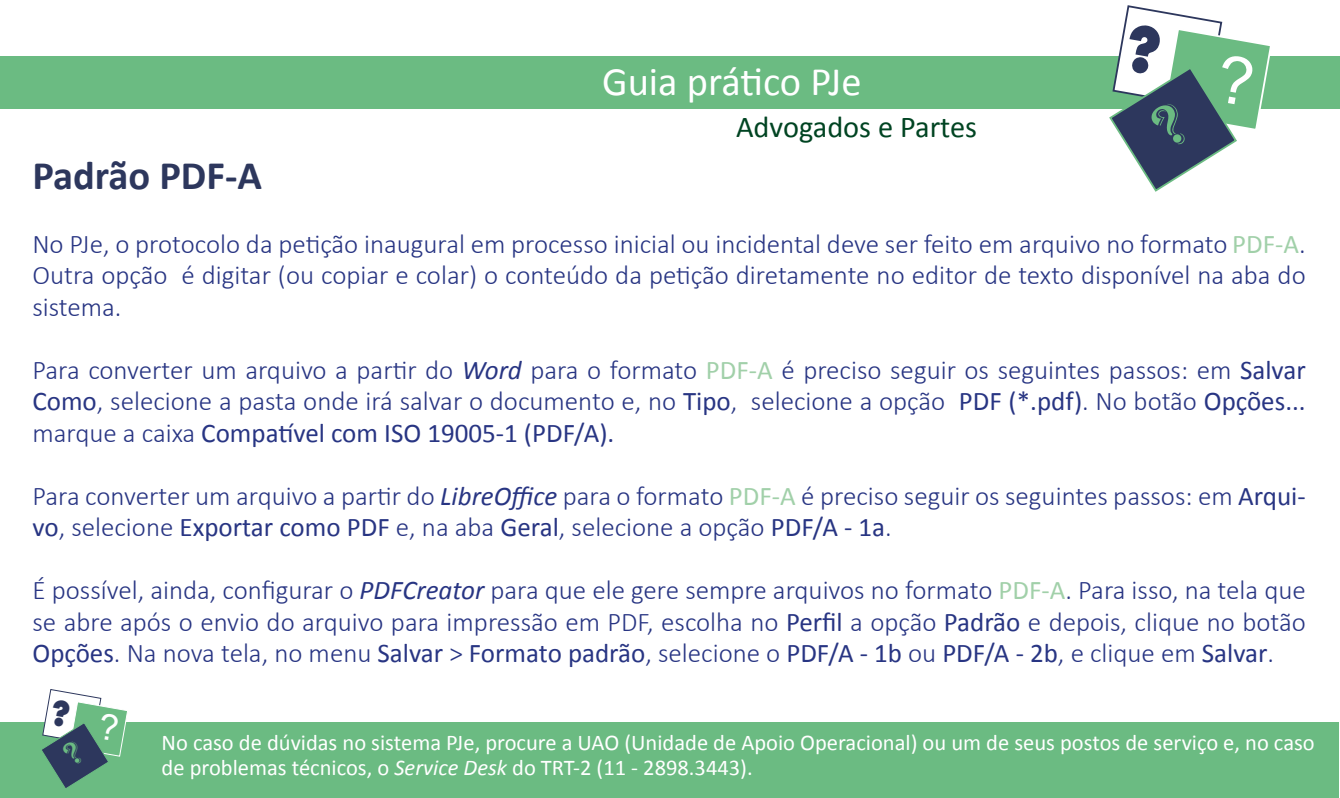
<style>
.page{position:relative;width:1340px;height:798px;background:#fff}
.page>*{position:absolute;margin:0;border:0;box-sizing:border-box;transform-origin:0 0}
.t1{font:40.5px "Calibri";color:#fff}
.t2{font:700 40.5px "Calibri";color:#2d375d}
.t3{font:30.38px "Calibri";color:#042}
.t4{font:300 27px/31.5px "Calibri";color:#283583;text-align:justify}
.t5{font:22.5px/24.8px "Calibri";color:#fff}
.s1{font-weight:400;color:#a1d0a9}
.s2{font-weight:400;font-style:italic}
.s3{font-weight:400}
.s4{font-style:italic}
</style>
<div class="page">
<div style="left:1px;top:56px;width:1338px;height:53px;background:#6bbb82"></div>
<div style="left:0;top:722px;width:1338px;height:75px;background:#6bbb82"></div>
<svg style="left:1109px;top:5px;width:161px;height:187px"></svg>
<svg style="left:42px;top:689px;width:85px;height:99px"></svg>
<h1 class="t2" style="left:32px;top:150px;width:231px">Padrão PDF-A</h1>
<h1 class="t1" style="left:602px;top:56px;width:261px">Guia prático PJe</h1>
<p class="t3" style="left:736px;top:108px;width:243px">Advogados e Partes</p>
<p class="t4" style="left:32px;top:227px;width:1274px">No PJe, o protocolo da petição inaugural em processo inicial ou incidental deve ser feito em arquivo no formato <span class="s1">PDF-A</span>.<br>Outra opção é digitar (ou copiar e colar) o conteúdo da petição diretamente no editor de texto disponível na aba do sistema.</p>
<p class="t4" style="left:32px;top:353px;width:1274px">Para converter um arquivo a partir do <span class="s2">Word</span> para o formato <span class="s1">PDF-A</span> é preciso seguir os seguintes passos: em <span class="s3">Salvar Como</span>, selecione a pasta onde irá salvar o documento e, no <span class="s3">Tipo</span>, selecione a opção <span class="s3">PDF (*.pdf)</span>. No botão <span class="s3">Opções... </span>marque a caixa <span class="s3">Compatível com ISO 19005-1 (PDF/A).</span></p>
<p class="t4" style="left:32px;top:479px;width:1274px">Para converter um arquivo a partir do <span class="s2">LibreOffice</span> para o formato <span class="s1">PDF-A</span> é preciso seguir os seguintes passos: em <span class="s3">Arqui&shy;vo</span>, selecione <span class="s3">Exportar como PDF</span> e, na aba <span class="s3">Geral</span>, selecione a opção <span class="s3">PDF/A - 1a</span>.</p>
<p class="t4" style="left:32px;top:574px;width:1274px">É possível, ainda, configurar o <span class="s2">PDFCreator</span> para que ele gere sempre arquivos no formato <span class="s1">PDF-A</span>. Para isso, na tela que se abre após o envio do arquivo para impressão em PDF, escolha no <span class="s3">Perfil</span> a opção <span class="s3">Padrão</span> e depois, clique no botão <span class="s3">Opções</span>. Na nova tela, no menu <span class="s3">Salvar</span> &gt; <span class="s3">Formato padrão</span>, selecione o <span class="s3">PDF/A - 1b</span> ou <span class="s3">PDF/A - 2b</span>, e clique em <span class="s3">Salvar</span>.</p>
<p class="t5" style="left:162px;top:730px;width:1154px">No caso de dúvidas no sistema PJe, procure a UAO (Unidade de Apoio Operacional) ou um de seus postos de serviço e, no caso de problemas técnicos, o <span class="s4">Service Desk</span> do TRT-2 (11 - 2898.3443).</p>
</div>
